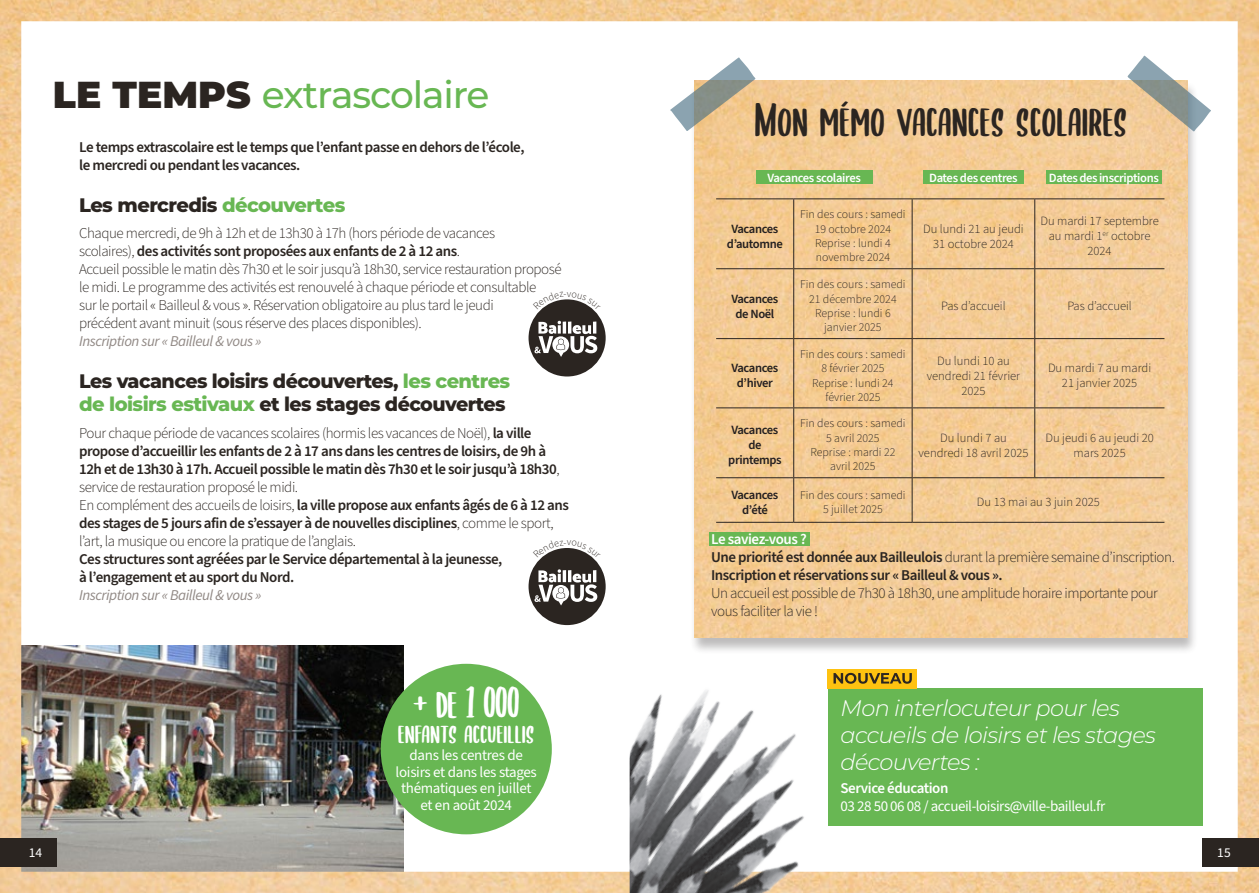
<style>
.page{position:relative;width:1259px;height:893px;background:#fff}
.page>*{position:absolute;margin:0;border:0;box-sizing:border-box;transform-origin:0 0}
.t1{font:48px "SUBSCRIBER";color:#2b2521}
.t2{font:45px "SUBSCRIBER";color:#fff}
.t3{font:500 37.5px "Montserrat";letter-spacing:-.03em;color:#68b753}
.t4{font:30px "SUBSCRIBER";color:#fff}
.t5{font:italic 300 22.5px/27px "Montserrat";letter-spacing:-.03em;color:#fff}
.t6{font:800 19.5px/23.4px "Montserrat";letter-spacing:-.03em;color:#2b2521}
.t7{font:600 15px/18px "Source Sans Pro";letter-spacing:-.03em;color:#2b2521}
.t8{font:300 15px/18px "Source Sans Pro";letter-spacing:-.03em;color:#2b2521}
.t9{font:15px/16.5px "Source Sans Pro";letter-spacing:-.02em;color:#fff}
.t10{font:italic 15px "Source Sans Pro";letter-spacing:-.03em;color:#918985}
.t11{font:600 15px "Source Sans Pro";letter-spacing:-.03em;color:#fff}
.t12{font:13.5px "Source Sans Pro";color:#fff}
.t13{font:300 12.6px/15.1px "Source Sans Pro";color:#2b2521;text-align:center}
.t14{font:600 12.6px/15.1px "Source Sans Pro";letter-spacing:-.03em;color:#231f20;text-align:center}
.t15{font:600 12.6px "Source Sans Pro";letter-spacing:-.03em;color:#fff}
.t16{font:300 11.85px/14.2px "Source Sans Pro";color:#2b2521;text-align:center}
.s1{font-weight:900;color:#2b2521}
.s2{color:#68b753}
.s3{font-weight:600}
.s4{font-weight:300}
.s5{font-weight:400;font-style:italic;color:#918985}
</style>
<div class="page">
<img style="left:0;top:0;width:1259px;height:893px">
<div style="left:1202px;top:838px;width:57px;height:29px;background:#2b2521"></div>
<div style="left:689px;top:81px;width:509px;height:573px;background:#231f20;opacity:.3"></div>
<img style="left:695px;top:81px;width:492px;height:557px">
<div style="left:528px;top:299px;width:77px;height:77px;background:#2b2521;border-radius:50%"></div>
<svg style="left:534px;top:321px;width:63px;height:36px"></svg>
<div style="left:528px;top:548px;width:77px;height:77px;background:#2b2521;border-radius:50%"></div>
<svg style="left:534px;top:569px;width:63px;height:36px"></svg>
<img style="left:628px;top:621px;width:267px;height:272px">
<svg style="left:1127px;top:55px;width:84px;height:77px"></svg>
<svg style="left:670px;top:57px;width:86px;height:74px"></svg>
<div style="left:756px;top:171px;width:116px;height:13px;background:#68b753"></div>
<div style="left:709px;top:532px;width:100px;height:13px;background:#68b753"></div>
<div style="left:923px;top:170px;width:101px;height:14px;background:#68b753"></div>
<div style="left:1046px;top:171px;width:115px;height:13px;background:#68b753"></div>
<hr style="left:716px;top:198px;width:77px;height:1px;background:#2b2521">
<hr style="left:793px;top:198px;width:119px;height:1px;background:#2b2521">
<hr style="left:793px;top:199px;width:1px;height:69px;background:#2b2521">
<hr style="left:912px;top:198px;width:122px;height:1px;background:#2b2521">
<hr style="left:911px;top:199px;width:1px;height:69px;background:#2b2521">
<hr style="left:1034px;top:198px;width:130px;height:1px;background:#2b2521">
<hr style="left:1034px;top:199px;width:1px;height:69px;background:#2b2521">
<hr style="left:716px;top:268px;width:77px;height:1px;background:#2b2521">
<hr style="left:793px;top:268px;width:119px;height:1px;background:#2b2521">
<hr style="left:793px;top:269px;width:1px;height:69px;background:#2b2521">
<hr style="left:912px;top:268px;width:122px;height:1px;background:#2b2521">
<hr style="left:911px;top:269px;width:1px;height:69px;background:#2b2521">
<hr style="left:1034px;top:268px;width:130px;height:1px;background:#2b2521">
<hr style="left:1034px;top:269px;width:1px;height:69px;background:#2b2521">
<hr style="left:716px;top:338px;width:77px;height:1px;background:#2b2521">
<hr style="left:793px;top:338px;width:119px;height:1px;background:#2b2521">
<hr style="left:793px;top:339px;width:1px;height:68px;background:#2b2521">
<hr style="left:912px;top:338px;width:122px;height:1px;background:#2b2521">
<hr style="left:911px;top:339px;width:1px;height:68px;background:#2b2521">
<hr style="left:1034px;top:338px;width:130px;height:1px;background:#2b2521">
<hr style="left:1034px;top:339px;width:1px;height:68px;background:#2b2521">
<hr style="left:716px;top:407px;width:77px;height:1px;background:#2b2521">
<hr style="left:793px;top:407px;width:119px;height:1px;background:#2b2521">
<hr style="left:793px;top:408px;width:1px;height:69px;background:#2b2521">
<hr style="left:912px;top:407px;width:122px;height:1px;background:#2b2521">
<hr style="left:911px;top:408px;width:1px;height:69px;background:#2b2521">
<hr style="left:1034px;top:407px;width:130px;height:1px;background:#2b2521">
<hr style="left:1034px;top:408px;width:1px;height:69px;background:#2b2521">
<hr style="left:716px;top:477px;width:77px;height:1px;background:#2b2521">
<hr style="left:793px;top:477px;width:119px;height:1px;background:#2b2521">
<hr style="left:793px;top:478px;width:1px;height:44px;background:#2b2521">
<hr style="left:912px;top:477px;width:122px;height:1px;background:#2b2521">
<hr style="left:911px;top:478px;width:1px;height:44px;background:#2b2521">
<hr style="left:1034px;top:477px;width:130px;height:1px;background:#2b2521">
<hr style="left:716px;top:522px;width:77px;height:1px;background:#2b2521">
<hr style="left:793px;top:522px;width:119px;height:1px;background:#2b2521">
<hr style="left:912px;top:522px;width:122px;height:1px;background:#2b2521">
<hr style="left:1034px;top:522px;width:130px;height:1px;background:#2b2521">
<div style="left:828px;top:688px;width:374px;height:137px;background:#68b753"></div>
<div style="left:828px;top:669px;width:89px;height:19px;background:#fec210"></div>
<svg style="left:833px;top:673px;width:79px;height:11px"></svg>
<div style="left:0;top:838px;width:56px;height:29px;background:#2b2521"></div>
<div style="left:381px;top:664px;width:171px;height:170px;background:#68b753;border-radius:50%"></div>
<svg style="left:533px;top:292px;width:67px;height:18px"></svg>
<svg style="left:533px;top:540px;width:67px;height:18px"></svg>
<p class="t3" style="left:53px;top:68px;width:438px"><span class="s1">LE TEMPS</span> extrascolaire</p>
<p class="t7" style="left:79px;top:139px;width:447px">Le temps extrascolaire est le temps que l’enfant passe en dehors de l’école, le mercredi ou pendant les vacances.</p>
<p class="t6" style="left:79px;top:192px;width:268px">Les mercredis <span class="s2">découvertes</span></p>
<p class="t8" style="left:79px;top:225px;width:484px">Chaque mercredi, de 9h à 12h et de 13h30 à 17h (hors période de vacances<br>scolaires), <span class="s3">des activités sont proposées aux enfants de 2 à 12 ans</span>.<br>Accueil possible le matin dès 7h30 et le soir jusqu’à 18h30, service restauration proposé le midi. Le programme des activités est renouvelé à chaque période et consultable<br>sur le portail « Bailleul &amp; vous ». Réservation obligatoire au plus tard le jeudi<br>précédent avant minuit (sous réserve des places disponibles).</p>
<p class="t10" style="left:79px;top:331px;width:184px">Inscription sur « Bailleul &amp; vous »</p>
<p class="t6" style="left:79px;top:368px;width:433px">Les vacances loisirs découvertes, <span class="s2">les centres de loisirs estivaux</span> et les stages découvertes</p>
<p class="t7" style="left:79px;top:424px;width:491px"><span class="s4">Pour chaque période de vacances scolaires (hormis les vacances de Noël),</span> la ville propose d’accueillir les enfants de 2 à 17 ans dans les centres de loisirs, de 9h à 12h et de 13h30 à 17h. Accueil possible le matin dès 7h30 et le soir jusqu’à 18h30<span class="s4">, service de restauration proposé le midi.<br>En complément des accueils de loisirs,</span> la ville propose aux enfants âgés de 6 à 12 ans des stages de 5 jours afin de s’essayer à de nouvelles disciplines<span class="s4">, comme le sport, l’art, la musique ou encore la pratique de l’anglais.</span></p>
<p class="t7" style="left:79px;top:550px;width:425px">Ces structures sont agréées par le Service départemental à la jeunesse, à l’engagement et au sport du Nord.<br><span class="s5">Inscription sur « Bailleul &amp; vous »</span></p>
<p class="t12" style="left:29px;top:844px;width:15px">14</p>
<p class="t2" style="left:413px;top:672px;width:109px">+ de 1 000</p>
<p class="t4" style="left:398px;top:713px;width:138px">enfants accueillis</p>
<p class="t9" style="left:395px;top:748px;width:143px;text-align:center">dans les centres de loisirs et dans les stages thématiques en juillet et en août 2024</p>
<p class="t1" style="left:754px;top:88px;width:374px">Mon mémo vacances scolaires</p>
<p class="t15" style="left:767px;top:170px;width:95px">Vacances scolaires</p>
<p class="t15" style="left:929px;top:170px;width:90px">Dates des centres</p>
<p class="t15" style="left:1049px;top:170px;width:111px">Dates des inscriptions</p>
<p class="t14" style="left:727px;top:221px;width:57px">Vacances d’automne</p>
<p class="t16" style="left:800px;top:208px;width:107px">Fin des cours : samedi<br>19 octobre 2024</p>
<p class="t16" style="left:815px;top:236px;width:77px;text-align:left">Reprise : lundi 4 novembre 2024</p>
<p class="t13" style="left:923px;top:221px;width:102px">Du lundi 21 au jeudi<br>31 octobre 2024</p>
<p class="t13" style="left:1040px;top:214px;width:120px">Du mardi 17 septembre au mardi 1<sup>er</sup> octobre<br>2024</p>
<p class="t14" style="left:731px;top:291px;width:48px">Vacances de Noël</p>
<p class="t14" style="left:731px;top:361px;width:48px">Vacances d’hiver</p>
<p class="t16" style="left:800px;top:278px;width:107px">Fin des cours : samedi<br>21 décembre 2024</p>
<p class="t16" style="left:815px;top:306px;width:77px">Reprise : lundi 6 janvier 2025</p>
<p class="t16" style="left:800px;top:347px;width:107px">Fin des cours : samedi<br>8 février 2025</p>
<p class="t16" style="left:812px;top:376px;width:83px">Reprise : lundi 24 février 2025</p>
<p class="t14" style="left:728px;top:423px;width:55px">Vacances de printemps</p>
<p class="t16" style="left:800px;top:417px;width:107px">Fin des cours : samedi<br>5 avril 2025</p>
<p class="t16" style="left:810px;top:445px;width:87px">Reprise : mardi 22 avril 2025</p>
<p class="t13" style="left:941px;top:299px;width:66px">Pas d’accueil</p>
<p class="t13" style="left:1067px;top:299px;width:66px">Pas d’accueil</p>
<p class="t13" style="left:926px;top:353px;width:95px">Du lundi 10 au vendredi 21 février<br>2025</p>
<p class="t13" style="left:1048px;top:361px;width:105px">Du mardi 7 au mardi<br>21 janvier 2025</p>
<p class="t13" style="left:918px;top:430px;width:111px">Du lundi 7 au vendredi 18 avril 2025</p>
<p class="t13" style="left:1045px;top:430px;width:110px">Du jeudi 6 au jeudi 20 mars 2025</p>
<p class="t14" style="left:731px;top:488px;width:48px">Vacances d’été</p>
<p class="t16" style="left:800px;top:488px;width:107px">Fin des cours : samedi<br>5 juillet 2025</p>
<p class="t13" style="left:977px;top:495px;width:124px">Du 13 mai au 3 juin 2025</p>
<p class="t11" style="left:711px;top:529px;width:97px">Le saviez-vous ?</p>
<p class="t8" style="left:711px;top:548px;width:465px"><span class="s3">Une priorité est donnée aux Bailleulois</span> durant la première semaine d’inscription.</p>
<p class="t8" style="left:711px;top:566px;width:448px"><span class="s3">Inscription et réservations sur « Bailleul &amp; vous ».<br></span>Un accueil est possible de 7h30 à 18h30, une amplitude horaire importante pour vous faciliter la vie !</p>
<p class="t5" style="left:840px;top:694px;width:317px">Mon interlocuteur pour les accueils de loisirs et les stages découvertes :</p>
<p class="t9" style="left:840px;top:779px;width:266px;line-height:18px"><span class="s3">Service éducation<br></span>03 28 50 06 08 / accueil-loisirs@ville-bailleul.fr</p>
<p class="t12" style="left:1217px;top:844px;width:15px">15</p>
</div>
